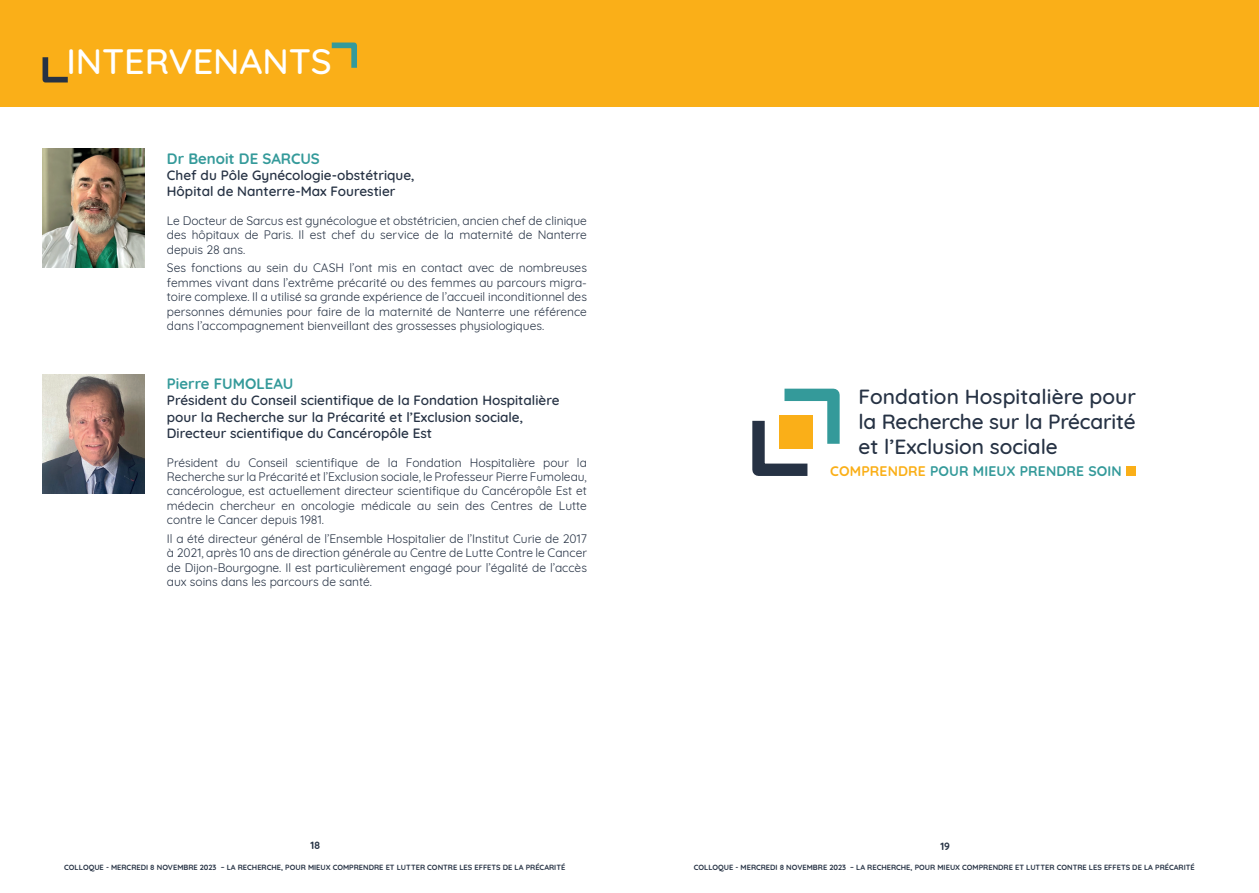
<style>
.page{position:relative;width:1259px;height:893px;background:#fff}
.page>*{position:absolute;margin:0;border:0;box-sizing:border-box;transform-origin:0 0}
.t1{font:500 36px "Quicksand";color:#fff}
.t2{font:500 20.85px/25px "Quicksand";letter-spacing:-.01em;color:#263244;text-align:justify}
.nom_intervenants{font:700 15px "Quicksand";color:#349a9a}
.t3{font:700 13.95px "Quicksand";letter-spacing:.01em;color:#349a9a}
.fonction_intervenant{font:600 13.5px/16.2px "Quicksand";color:#263244}
.texte_intervenant{font:12px/14.4px "Quicksand";color:#263244;text-align:justify}
.t4{font:700 10.5px "Quicksand";color:#263244}
.t5{font:700 7.5px "Quicksand";color:#263244}
.s1{color:#faaf18}
</style>
<div class="page">
<div style="left:0;top:0;width:629px;height:106px;background:#faaf18"></div>
<svg style="left:42px;top:57px;width:26px;height:26px"></svg>
<svg style="left:331px;top:42px;width:26px;height:26px"></svg>
<img style="left:43px;top:374px;width:102px;height:119px">
<img style="left:43px;top:149px;width:102px;height:119px">
<div style="left:629px;top:0;width:630px;height:106px;background:#faaf18"></div>
<div style="left:1126px;top:466px;width:9px;height:10px;background:#faaf18"></div>
<svg style="left:752px;top:388px;width:88px;height:88px"></svg>
<div style="left:779px;top:415px;width:34px;height:34px;background:#faaf18"></div>
<p class="t1" style="left:66px;top:32px;width:267px">INTERVENANTS</p>
<p class="nom_intervenants" style="left:167px;top:146px;width:154px">Dr Benoit DE SARCUS</p>
<p class="fonction_intervenant" style="left:167px;top:166px;width:249px">Chef du Pôle Gynécologie-obstétrique,<br>Hôpital de Nanterre-Max Fourestier</p>
<p class="texte_intervenant" style="left:167px;top:212px;width:421px">Le Docteur de Sarcus est gynécologue et obstétricien, ancien chef de clinique des hôpitaux de Paris. Il est chef du service de la maternité de Nanterre depuis 28 ans.</p>
<p class="texte_intervenant" style="left:167px;top:260px;width:421px">Ses fonctions au sein du CASH l’ont mis en contact avec de nombreuses femmes vivant dans l’extrême précarité ou des femmes au parcours migra&shy;toire complexe. Il a utilisé sa grande expérience de l’accueil inconditionnel des personnes démunies pour faire de la maternité de Nanterre une référence dans l’accompagnement bienveillant des grossesses physiologiques.</p>
<p class="nom_intervenants" style="left:167px;top:371px;width:128px">Pierre FUMOLEAU</p>
<p class="fonction_intervenant" style="left:167px;top:391px;width:394px">Président du Conseil scientifique de la Fondation Hospitalière pour la Recherche sur la Précarité et l’Exclusion sociale,</p>
<p class="fonction_intervenant" style="left:167px;top:424px;width:267px">Directeur scientifique du Cancéropôle Est</p>
<p class="texte_intervenant" style="left:167px;top:454px;width:421px">Président du Conseil scientifique de la Fondation Hospitalière pour la Recherche sur la Précarité et l’Exclusion sociale, le Professeur Pierre Fumoleau, cancérologue, est actuellement directeur scientifique du Cancéropôle Est et médecin chercheur en oncologie médicale au sein des Centres de Lutte contre le Cancer depuis 1981.</p>
<p class="texte_intervenant" style="left:167px;top:530px;width:421px">Il a été directeur général de l’Ensemble Hospitalier de l’Institut Curie de 2017 à 2021, après 10 ans de direction générale au Centre de Lutte Contre le Cancer de Dijon-Bourgogne. Il est particulièrement engagé pour l’égalité de l’accès aux soins dans les parcours de santé.</p>
<p class="t2" style="left:858px;top:382px;width:279px">Fondation Hospitalière pour la Recherche sur la Précarité et l’Exclusion sociale</p>
<p class="t3" style="left:830px;top:459px;width:293px"><span class="s1">COMPRENDRE</span> POUR MIEUX PRENDRE SOIN</p>
<p class="t4" style="left:310px;top:836px;width:11px">18</p>
<p class="t4" style="left:940px;top:838px;width:11px">19</p>
<p class="t5" style="left:64px;top:861px;width:502px">COLLOQUE - MERCREDI 8 NOVEMBRE 2023 – LA RECHERCHE, POUR MIEUX COMPRENDRE ET LUTTER CONTRE LES EFFETS DE LA PRÉCARITÉ</p>
<p class="t5" style="left:694px;top:861px;width:502px">COLLOQUE - MERCREDI 8 NOVEMBRE 2023 – LA RECHERCHE, POUR MIEUX COMPRENDRE ET LUTTER CONTRE LES EFFETS DE LA PRÉCARITÉ</p>
</div>
